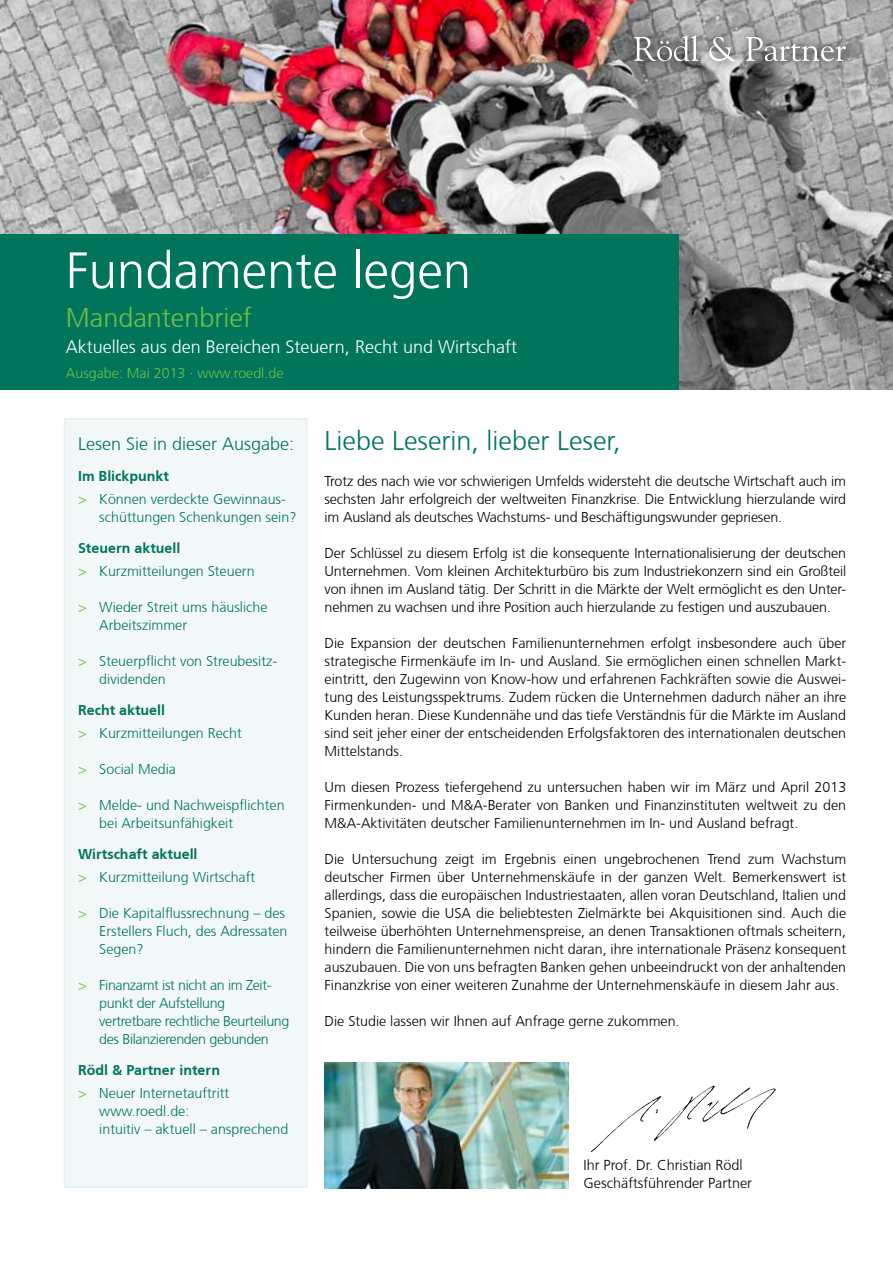
<style>
.page{position:relative;width:893px;height:1263px;background:#fff}
.page>*{position:absolute;margin:0;border:0;box-sizing:border-box;transform-origin:0 0}
.t1{font:300 51px "Frutiger CE";color:#fff}
.t2{font:300 27px "Frutiger CE";color:#00755c}
.t3{font:300 27px "Frutiger CE";color:#72bf44}
.t4{font:300 18px "Frutiger CE";color:#fff}
.t5{font:300 18px "Frutiger CE";color:#00755c}
.t6{font:300 14.4px/18px "Frutiger CE";color:#000}
.t7{font:300 14.25px/18px "Frutiger CE";color:#000;text-align:justify}
.t8{font:300 14.25px/18px "Frutiger CE";color:#00755c}
.t9{font:300 14.25px/18px "Frutiger CE";letter-spacing:-.025em;color:#00755c}
.t10{font:300 14.25px "Frutiger CE";color:#72bf44}
.s1{font-weight:700}
.s2{color:#72bf44}
</style>
<div class="page">
<img style="left:590px;top:1085px;width:186px;height:67px">
<img style="left:325px;top:1062px;width:243px;height:126px">
<img style="left:0;top:0;width:893px;height:390px">
<div style="left:0;top:234px;width:678px;height:156px;background:#00755c"></div>
<svg style="left:624px;top:25px;width:232px;height:47px;background:#979797"></svg>
<svg style="left:634px;top:36px;width:65px;height:25px"></svg>
<svg style="left:709px;top:37px;width:27px;height:24px"></svg>
<svg style="left:746px;top:37px;width:100px;height:24px;background:#a5a5a5"></svg>
<div style="left:65px;top:419px;width:242px;height:768px;background:#f2f8f7"></div>
<div style="left:64px;top:418px;width:244px;height:770px;border:2px solid #e6f1ef"></div>
<h1 class="t1" style="left:66px;top:241px;width:407px">Fundamente legen</h1>
<h2 class="t3" style="left:66px;top:301px;width:188px">Mandantenbrief</h2>
<p class="t4" style="left:66px;top:337px;width:453px">Aktuelles aus den Bereichen Steuern, Recht und Wirtschaft</p>
<p class="t10" style="left:66px;top:365px;width:219px">Ausgabe: Mai 2013 · www.roedl.de</p>
<p class="t5" style="left:78px;top:433px;width:218px">Lesen Sie in dieser Ausgabe:</p>
<p class="t8" style="left:78px;top:465px;width:209px;line-height:22.8px"><span class="s1">Im Blickpunkt<br></span><span class="s2">&gt;</span> Können verdeckte Gewinnaus-</p>
<p class="t8" style="left:99px;top:508px;width:199px">schüttungen Schenkungen sein?</p>
<p class="t8" style="left:78px;top:537px;width:178px;line-height:22.8px"><span class="s1">Steuern aktuell<br></span><span class="s2">&gt;</span> Kurzmitteilungen Steuern</p>
<p class="t8" style="left:99px;top:598px;width:170px;text-indent:-21px"><span class="s2">&gt;</span> Wieder Streit ums häusliche<br>Arbeitszimmer</p>
<p class="t8" style="left:99px;top:652px;width:179px;text-indent:-21px"><span class="s2">&gt;</span> Steuerpflicht von Streubesitz&shy;dividenden</p>
<p class="t8" style="left:78px;top:699px;width:165px;line-height:22.8px"><span class="s1">Recht aktuell<br></span><span class="s2">&gt;</span> Kurzmitteilungen Recht</p>
<p class="t8" style="left:78px;top:760px;width:100px"><span class="s2">&gt;</span> Social Media</p>
<p class="t8" style="left:99px;top:796px;width:187px;text-indent:-21px"><span class="s2">&gt;</span> Melde- und Nachweispflichten bei Arbeitsunfähigkeit</p>
<p class="t8" style="left:78px;top:843px;width:179px;line-height:22.8px"><span class="s1">Wirtschaft aktuell<br></span><span class="s2">&gt;</span> Kurzmitteilung Wirtschaft</p>
<p class="t8" style="left:99px;top:904px;width:190px;text-indent:-21px"><span class="s2">&gt;</span> Die Kapitalflussrechnung – des<br>Erstellers Fluch, des Adressaten<br>Segen?</p>
<p class="t9" style="left:99px;top:976px;width:192px;text-indent:-21px"><span class="s2">&gt;</span> Finanzamt ist nicht an im Zeit&shy;punkt der Aufstellung vertretbare rechtliche Beurteilung des Bilanzierenden gebunden</p>
<p class="t8" style="left:78px;top:1059px;width:153px;line-height:22.8px"><span class="s1">Rödl &amp; Partner intern </span><span class="s2">&gt;</span> Neuer Internetauftritt</p>
<p class="t8" style="left:99px;top:1102px;width:190px">www.roedl.de:<br>intuitiv – aktuell – ansprechend</p>
<h2 class="t2" style="left:325px;top:425px;width:298px">Liebe Leserin, lieber Leser,</h2>
<p class="t7" style="left:325px;top:472px;width:523px">Trotz des nach wie vor schwierigen Umfelds widersteht die deutsche Wirtschaft auch im sechsten Jahr erfolgreich der weltweiten Finanzkrise. Die Entwicklung hierzulande wird im Ausland als deutsches Wachstums- und Beschäftigungswunder gepriesen.</p>
<p class="t7" style="left:325px;top:544px;width:523px">Der Schlüssel zu diesem Erfolg ist die konsequente Internationalisierung der deutschen Unternehmen. Vom kleinen Architekturbüro bis zum Industriekonzern sind ein Großteil von ihnen im Ausland tätig. Der Schritt in die Märkte der Welt ermöglicht es den Unter&shy;nehmen zu wachsen und ihre Position auch hierzulande zu festigen und auszubauen.</p>
<p class="t7" style="left:325px;top:634px;width:523px">Die Expansion der deutschen Familienunternehmen erfolgt insbesondere auch über strategische Firmenkäufe im In- und Ausland. Sie ermöglichen einen schnellen Markt&shy;eintritt, den Zugewinn von Know-how und erfahrenen Fachkräften sowie die Auswei&shy;tung des Leistungsspektrums. Zudem rücken die Unternehmen dadurch näher an ihre Kunden heran. Diese Kundennähe und das tiefe Verständnis für die Märkte im Ausland sind seit jeher einer der entscheidenden Erfolgsfaktoren des internationalen deutschen Mittelstands.</p>
<p class="t7" style="left:325px;top:778px;width:523px">Um diesen Prozess tiefergehend zu untersuchen haben wir im März und April 2013<br>Firmenkunden- und M&amp;A-Berater von Banken und Finanzinstituten weltweit zu den M&amp;A-Aktivitäten deutscher Familienunternehmen im In- und Ausland befragt.</p>
<p class="t7" style="left:325px;top:850px;width:523px">Die Untersuchung zeigt im Ergebnis einen ungebrochenen Trend zum Wachstum deutscher Firmen über Unternehmenskäufe in der ganzen Welt. Bemerkenswert ist allerdings, dass die europäischen Industriestaaten, allen voran Deutschland, Italien und Spanien, sowie die USA die beliebtesten Zielmärkte bei Akquisitionen sind. Auch die teilweise überhöhten Unternehmenspreise, an denen Transaktionen oftmals scheitern, hindern die Familienunternehmen nicht daran, ihre internationale Präsenz konsequent auszubauen. Die von uns befragten Banken gehen unbeeindruckt von der anhaltenden Finanzkrise von einer weiteren Zunahme der Unternehmenskäufe in diesem Jahr aus.</p>
<p class="t7" style="left:325px;top:1012px;width:356px">Die Studie lassen wir Ihnen auf Anfrage gerne zukommen.</p>
<p class="t6" style="left:584px;top:1156px;width:170px">Ihr Prof. Dr. Christian Rödl<br>Geschäftsführender Partner</p>
</div>
